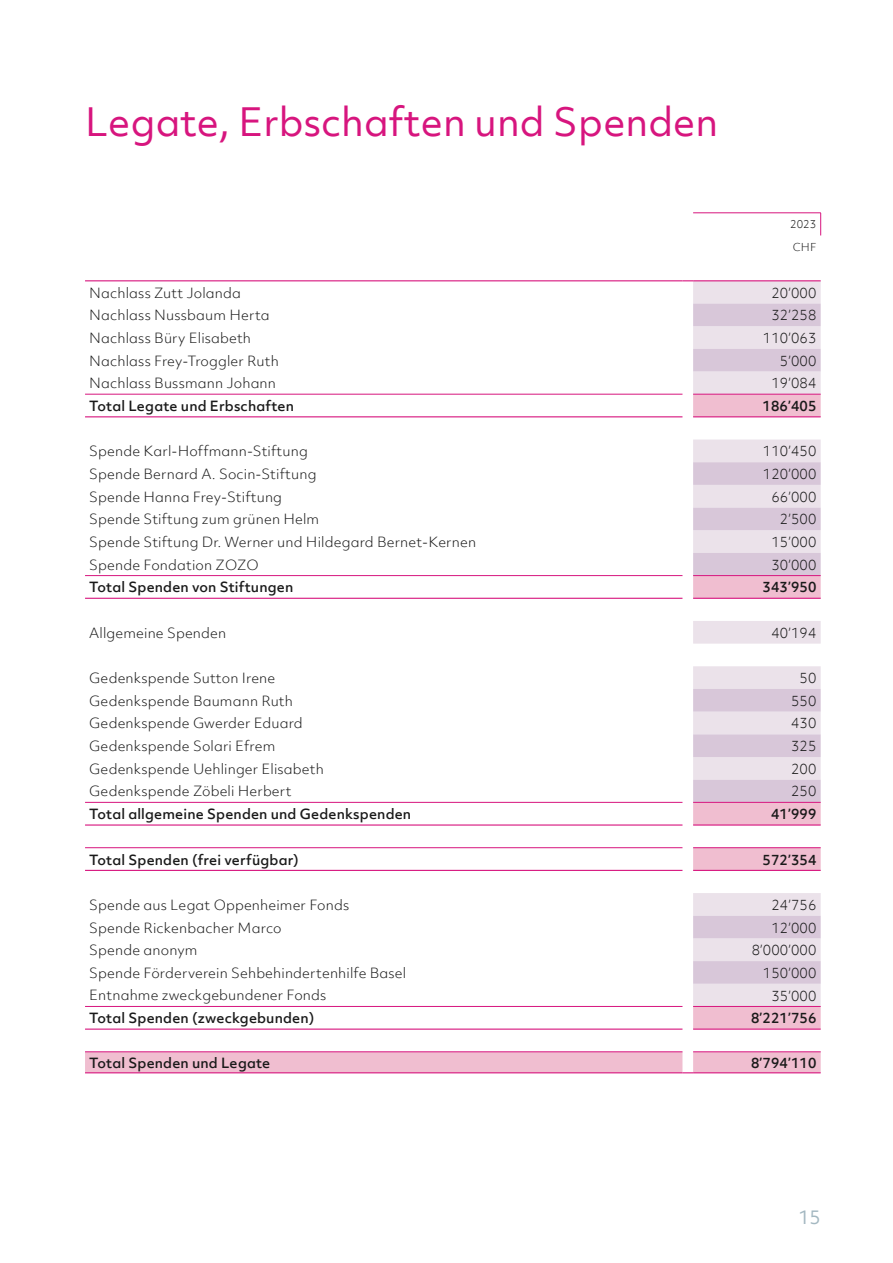
<style>
.page{position:relative;width:893px;height:1263px;background:#fff}
.page>*{position:absolute;margin:0;border:0;box-sizing:border-box;transform-origin:0 0}
.Headline{font:37.5px "Objektiv Mk 2";color:#d7157e}
.t1{font:18px "Objektiv Mk 2";color:#a4b8c1}
.Tabelle-Text{font:300 13.5px "Objektiv Mk 2";letter-spacing:.01em;color:#1a1a1a}
.Tabelle-Text-2{font:500 13.5px "Objektiv Mk 2";letter-spacing:.01em;color:#1a1a1a}
.Tabelle-Zahlen{font:300 13.5px "Objektiv Mk 2";letter-spacing:.01em;color:#1a1a1a}
.Tabelle-Zahlen-2{font:500 13.5px "Objektiv Mk 2";letter-spacing:.01em;color:#1a1a1a}
.Tabelle-Zahlen-3{font:300 10.5px "Objektiv Mk 2";letter-spacing:.01em;color:#1a1a1a}
</style>
<div class="page">
<div style="left:693px;top:281px;width:128px;height:22px;background:#ebe2ea"></div>
<svg style="left:693px;top:303px;width:128px;height:91px;background:#e1d4e1"></svg>
<svg style="left:85px;top:394px;width:736px;height:678px"></svg>
<hr style="left:85px;top:416px;width:597px;height:1px;background:#d7157e">
<hr style="left:85px;top:598px;width:597px;height:1px;background:#d7157e">
<hr style="left:85px;top:870px;width:597px;height:1px;background:#d7157e">
<hr style="left:693px;top:870px;width:128px;height:1px;background:#d7157e">
<hr style="left:85px;top:1028px;width:597px;height:2px;background:#d7157e">
<hr style="left:693px;top:1028px;width:128px;height:2px;background:#d7157e">
<hr style="left:693px;top:213px;width:128px;height:1px;background:#d7157e">
<svg style="left:820px;top:213px;width:1px;height:22px"></svg>
<hr style="left:693px;top:416px;width:128px;height:1px;background:#d7157e">
<hr style="left:693px;top:598px;width:128px;height:1px;background:#d7157e">
<hr style="left:693px;top:802px;width:128px;height:1px;background:#d7157e">
<hr style="left:693px;top:824px;width:128px;height:1px;background:#d7157e">
<hr style="left:693px;top:1006px;width:128px;height:1px;background:#d7157e">
<hr style="left:693px;top:1051px;width:128px;height:1px;background:#d7157e">
<hr style="left:85px;top:394px;width:597px;height:1px;background:#d7157e">
<hr style="left:85px;top:575px;width:597px;height:1px;background:#d7157e">
<hr style="left:85px;top:802px;width:597px;height:1px;background:#d7157e">
<hr style="left:85px;top:824px;width:597px;height:1px;background:#d7157e">
<hr style="left:85px;top:1006px;width:597px;height:1px;background:#d7157e">
<hr style="left:85px;top:1051px;width:597px;height:1px;background:#d7157e">
<hr style="left:85px;top:1072px;width:597px;height:1px;background:#d7157e">
<hr style="left:693px;top:1072px;width:128px;height:1px;background:#d7157e">
<hr style="left:693px;top:394px;width:128px;height:1px;background:#d7157e">
<hr style="left:85px;top:280px;width:597px;height:1px;background:#d7157e">
<hr style="left:693px;top:280px;width:128px;height:1px;background:#d7157e">
<hr style="left:85px;top:847px;width:597px;height:1px;background:#d7157e">
<hr style="left:693px;top:847px;width:128px;height:1px;background:#d7157e">
<hr style="left:693px;top:575px;width:128px;height:1px;background:#d7157e">
<p class="Headline" style="left:85px;top:96px;width:635px">Legate, Erbschaften und Spenden</p>
<p class="Tabelle-Zahlen-3" style="left:790px;top:217px;width:28px">2023</p>
<p class="Tabelle-Zahlen-3" style="left:793px;top:240px;width:25px">CHF</p>
<p class="Tabelle-Text" style="left:89px;top:284px;width:153px">Nachlass Zutt Jolanda</p>
<p class="Tabelle-Zahlen" style="left:771px;top:284px;width:47px">20’000</p>
<p class="Tabelle-Text" style="left:89px;top:306px;width:182px">Nachlass Nussbaum Herta</p>
<p class="Tabelle-Zahlen" style="left:771px;top:306px;width:47px">32’258</p>
<p class="Tabelle-Text" style="left:89px;top:329px;width:163px">Nachlass Büry Elisabeth</p>
<p class="Tabelle-Zahlen" style="left:763px;top:329px;width:55px">110’063</p>
<p class="Tabelle-Text" style="left:89px;top:351px;width:191px">Nachlass Frey-Troggler Ruth</p>
<p class="Tabelle-Zahlen" style="left:780px;top:351px;width:38px">5’000</p>
<p class="Tabelle-Text" style="left:89px;top:374px;width:188px">Nachlass Bussmann Johann</p>
<p class="Tabelle-Zahlen" style="left:771px;top:374px;width:47px">19’084</p>
<p class="Tabelle-Text-2" style="left:89px;top:396px;width:206px">Total Legate und Erbschaften</p>
<p class="Tabelle-Zahlen-2" style="left:763px;top:396px;width:55px">186’405</p>
<p class="Tabelle-Text" style="left:89px;top:442px;width:220px">Spende Karl-Hoffmann-Stiftung</p>
<p class="Tabelle-Zahlen" style="left:763px;top:442px;width:55px">110’450</p>
<p class="Tabelle-Text" style="left:89px;top:465px;width:229px">Spende Bernard A. Socin-Stiftung</p>
<p class="Tabelle-Zahlen" style="left:763px;top:465px;width:55px">120’000</p>
<p class="Tabelle-Text" style="left:89px;top:487px;width:194px">Spende Hanna Frey-Stiftung</p>
<p class="Tabelle-Zahlen" style="left:771px;top:487px;width:47px">66’000</p>
<p class="Tabelle-Text" style="left:89px;top:510px;width:231px">Spende Stiftung zum grünen Helm</p>
<p class="Tabelle-Zahlen" style="left:780px;top:510px;width:38px">2’500</p>
<p class="Tabelle-Text" style="left:89px;top:533px;width:388px">Spende Stiftung Dr. Werner und Hildegard Bernet-Kernen</p>
<p class="Tabelle-Zahlen" style="left:771px;top:533px;width:47px">15’000</p>
<p class="Tabelle-Text" style="left:89px;top:555px;width:171px">Spende Fondation ZOZO</p>
<p class="Tabelle-Zahlen" style="left:771px;top:555px;width:47px">30’000</p>
<p class="Tabelle-Text-2" style="left:89px;top:578px;width:206px">Total Spenden von Stiftungen</p>
<p class="Tabelle-Zahlen-2" style="left:763px;top:578px;width:55px">343’950</p>
<p class="Tabelle-Text" style="left:89px;top:623px;width:138px">Allgemeine Spenden</p>
<p class="Tabelle-Zahlen" style="left:771px;top:623px;width:47px">40’194</p>
<p class="Tabelle-Text" style="left:89px;top:669px;width:188px">Gedenkspende Sutton Irene</p>
<p class="Tabelle-Zahlen" style="left:800px;top:669px;width:18px">50</p>
<p class="Tabelle-Text" style="left:89px;top:691px;width:205px">Gedenkspende Baumann Ruth</p>
<p class="Tabelle-Zahlen" style="left:791px;top:691px;width:27px">550</p>
<p class="Tabelle-Text" style="left:89px;top:714px;width:215px">Gedenkspende Gwerder Eduard</p>
<p class="Tabelle-Zahlen" style="left:791px;top:714px;width:27px">430</p>
<p class="Tabelle-Text" style="left:89px;top:737px;width:188px">Gedenkspende Solari Efrem</p>
<p class="Tabelle-Zahlen" style="left:791px;top:737px;width:27px">325</p>
<p class="Tabelle-Text" style="left:89px;top:759px;width:236px">Gedenkspende Uehlinger Elisabeth</p>
<p class="Tabelle-Zahlen" style="left:791px;top:759px;width:27px">200</p>
<p class="Tabelle-Text" style="left:89px;top:782px;width:204px">Gedenkspende Zöbeli Herbert</p>
<p class="Tabelle-Zahlen" style="left:791px;top:782px;width:27px">250</p>
<p class="Tabelle-Text-2" style="left:89px;top:805px;width:323px">Total allgemeine Spenden und Gedenkspenden</p>
<p class="Tabelle-Zahlen-2" style="left:771px;top:805px;width:47px">41’999</p>
<p class="Tabelle-Text-2" style="left:89px;top:850px;width:211px">Total Spenden (frei verfügbar)</p>
<p class="Tabelle-Zahlen-2" style="left:763px;top:850px;width:55px">572’354</p>
<p class="Tabelle-Text" style="left:89px;top:895px;width:261px">Spende aus Legat Oppenheimer Fonds</p>
<p class="Tabelle-Zahlen" style="left:771px;top:895px;width:47px">24’756</p>
<p class="Tabelle-Text" style="left:89px;top:918px;width:194px">Spende Rickenbacher Marco</p>
<p class="Tabelle-Zahlen" style="left:771px;top:918px;width:47px">12’000</p>
<p class="Tabelle-Text" style="left:89px;top:941px;width:110px">Spende anonym</p>
<p class="Tabelle-Zahlen" style="left:752px;top:941px;width:66px">8’000’000</p>
<p class="Tabelle-Text" style="left:89px;top:963px;width:318px">Spende Förderverein Sehbehindertenhilfe Basel</p>
<p class="Tabelle-Zahlen" style="left:763px;top:963px;width:55px">150’000</p>
<p class="Tabelle-Text" style="left:89px;top:986px;width:239px">Entnahme zweckgebundener Fonds</p>
<p class="Tabelle-Zahlen" style="left:771px;top:986px;width:47px">35’000</p>
<p class="Tabelle-Text-2" style="left:89px;top:1009px;width:227px">Total Spenden (zweckgebunden)</p>
<p class="Tabelle-Zahlen-2" style="left:751px;top:1009px;width:67px">8’221’756</p>
<p class="Tabelle-Text-2" style="left:89px;top:1053px;width:183px">Total Spenden und Legate</p>
<p class="Tabelle-Zahlen-2" style="left:751px;top:1053px;width:67px">8’794’110</p>
<h2 class="t1" style="left:798px;top:1205px;width:24px">15</h2>
</div>
